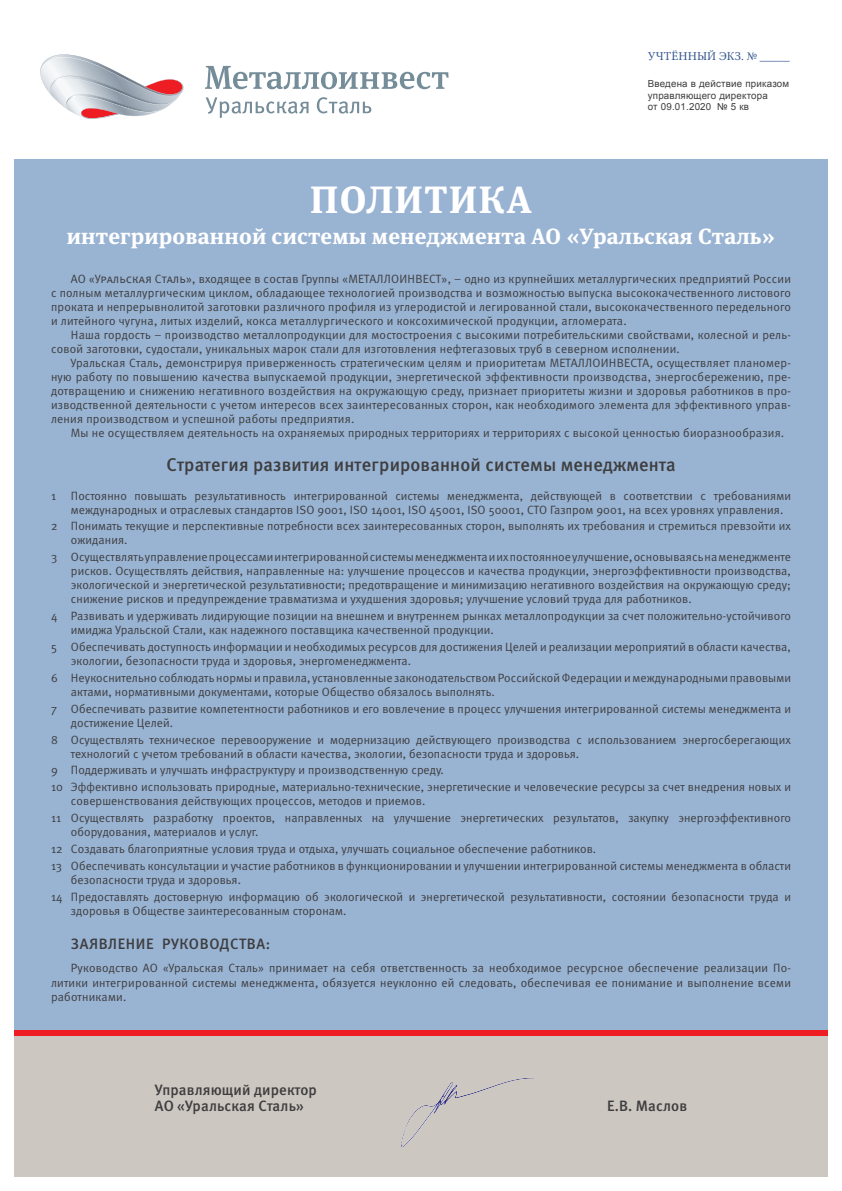
<style>
.page{position:relative;width:842px;height:1191px;background:#fff}
.page>*{position:absolute;margin:0;border:0;box-sizing:border-box;transform-origin:0 0}
.заголовок_16{font:700 38px "Meta Serif Pro";letter-spacing:.04em;color:#fff}
.заголовок_25{font:700 22px "Meta Serif Pro";letter-spacing:.005em;color:#fff}
.ТЕКСТ_MetaNormalCyr{font:18.5px "Meta Medium Cyr";letter-spacing:.01em;color:#3e3e3f}
.ПОДПИСИ_MetaNormalCy{font:15px "Meta Medium Cyr";letter-spacing:.01em;color:#3e3e3f}
.ТЕКСТ_MetaNormalCyr-2{font:15px "Meta Medium Cyr";letter-spacing:.04em;color:#3e3e3f}
.ТЕКСТ_MetaNormalCyr-3{font:12px/14px "Meta Normal Cyr";letter-spacing:.01em;color:#3e3e3f}
.t1{font:12px "Minion Pro";letter-spacing:.01em;color:#2e5188}
.по_приказу_Arial_8{font:9.8px/11.7px "Arial";letter-spacing:.02em;color:#3e3e3f}
.s1{font-family:"Meta Normal Cyr LF Caps"}
</style>
<div class="page">
<div style="left:14px;top:1033px;width:814px;height:143px;background:#cdc7c1"></div>
<div style="left:14px;top:159px;width:814px;height:874px;background:#99b3d3"></div>
<div style="left:14px;top:1030px;width:814px;height:5px;background:#ee1d23"></div>
<svg style="left:206px;top:97px;width:103px;height:21px"></svg>
<svg style="left:317px;top:97px;width:54px;height:17px"></svg>
<svg style="left:205px;top:66px;width:244px;height:23px"></svg>
<svg style="left:40px;top:54px;width:144px;height:65px"></svg>
<img style="left:401px;top:1078px;width:133px;height:69px">
<p class="t1" style="left:648px;top:48px;width:144px">УЧТЁННЫЙ ЭКЗ. № _____</p>
<p class="по_приказу_Arial_8" style="left:648px;top:78px;width:143px">Введена в действие приказом управляющего директора<br>от 09.01.2020 № 5 кв</p>
<p class="заголовок_16" style="left:310px;top:170px;width:223px">ПОЛИТИКА</p>
<p class="заголовок_25" style="left:67px;top:219px;width:710px">интегрированной системы менеджмента АО «Уральская Сталь»</p>
<p class="ТЕКСТ_MetaNormalCyr-3" style="left:51px;top:271px;width:741px;text-align:justify;text-indent:20px"><span class="s1">АО «Уральская Сталь»,</span> входящее в состав Группы «МЕТАЛЛОИНВЕСТ», – одно из крупнейших металлургических предприятий России с полным металлургическим циклом, обладающее технологией производства и возможностью выпуска высококачественного листового проката и непрерывнолитой заготовки различного профиля из углеродистой и легированной стали, высококачественного передельного и литейного чугуна, литых изделий, кокса металлургического и коксохимической продукции, агломерата.</p>
<p class="ТЕКСТ_MetaNormalCyr-3" style="left:51px;top:327px;width:741px;text-indent:20px">Наша гордость – производство металлопродукции для мостостроения с высокими потребительскими свойствами, колесной и рель&shy;совой заготовки, судостали, уникальных марок стали для изготовления нефтегазовых труб в северном исполнении.</p>
<p class="ТЕКСТ_MetaNormalCyr-3" style="left:51px;top:355px;width:741px;text-align:justify;text-indent:20px">Уральская Сталь, демонстрируя приверженность стратегическим целям и приоритетам МЕТАЛЛОИНВЕСТА, осуществляет планомер&shy;ную работу по повышению качества выпускаемой продукции, энергетической эффективности производства, энергосбережению, пре&shy;дотвращению и снижению негативного воздействия на окружающую среду, признает приоритеты жизни и здоровья работников в про&shy;изводственной деятельности с учетом интересов всех заинтересованных сторон, как необходимого элемента для эффективного управ&shy;ления производством и успешной работы предприятия.</p>
<p class="ТЕКСТ_MetaNormalCyr-3" style="left:71px;top:425px;width:715px">Мы не осуществляем деятельность на охраняемых природных территориях и территориях с высокой ценностью биоразнообразия.</p>
<p class="ТЕКСТ_MetaNormalCyr" style="left:166px;top:454px;width:511px">Стратегия развития интегрированной системы менеджмента</p>
<p class="ТЕКСТ_MetaNormalCyr-3" style="left:71px;top:488px;width:722px">Постоянно повышать результативность интегрированной системы менеджмента, действующей в соответствии с требованиями международных и отраслевых стандартов ISO 9001, ISO 14001, ISO 45001, ISO 50001, СТО Газпром 9001, на всех уровнях управления.</p>
<p class="ТЕКСТ_MetaNormalCyr-3" style="left:71px;top:519px;width:722px">Понимать текущие и перспективные потребности всех заинтересованных сторон, выполнять их требования и стремиться превзойти их ожидания.</p>
<p class="ТЕКСТ_MetaNormalCyr-3" style="left:71px;top:550px;width:722px;text-align:justify">Осуществлять управление процессами интегрированной системы менеджмента и их постоянное улучшение, основываясь на менеджменте рисков. Осуществлять действия, направленные на: улучшение процессов и качества продукции, энергоэффективности производства, экологической и энергетической результативности; предотвращение и минимизацию негативного воздействия на окружающую среду; снижение рисков и предупреждение травматизма и ухудшения здоровья; улучшение условий труда для работников.</p>
<p class="ТЕКСТ_MetaNormalCyr-3" style="left:71px;top:609px;width:722px">Развивать и удерживать лидирующие позиции на внешнем и внутреннем рынках металлопродукции за счет положительно-устойчивого имиджа Уральской Стали, как надежного поставщика качественной продукции.</p>
<p class="ТЕКСТ_MetaNormalCyr-3" style="left:71px;top:640px;width:722px">Обеспечивать доступность информации и необходимых ресурсов для достижения Целей и реализации мероприятий в области качества, экологии, безопасности труда и здоровья, энергоменеджмента.</p>
<p class="ТЕКСТ_MetaNormalCyr-3" style="left:71px;top:670px;width:722px">Неукоснительно соблюдать нормы и правила, установленные законодательством Российской Федерации и международными правовыми актами, нормативными документами, которые Общество обязалось выполнять.</p>
<p class="ТЕКСТ_MetaNormalCyr-3" style="left:71px;top:701px;width:722px">Обеспечивать развитие компетентности работников и его вовлечение в процесс улучшения интегрированной системы менеджмента и достижение Целей.</p>
<p class="ТЕКСТ_MetaNormalCyr-3" style="left:71px;top:732px;width:722px">Осуществлять техническое перевооружение и модернизацию действующего производства с использованием энергосберегающих технологий с учетом требований в области качества, экологии, безопасности труда и здоровья.</p>
<p class="ТЕКСТ_MetaNormalCyr-3" style="left:71px;top:763px;width:374px">Поддерживать и улучшать инфраструктуру и производственную среду.</p>
<p class="ТЕКСТ_MetaNormalCyr-3" style="left:71px;top:780px;width:722px">Эффективно использовать природные, материально-технические, энергетические и человеческие ресурсы за счет внедрения новых и совершенствования действующих процессов, методов и приемов.</p>
<p class="ТЕКСТ_MetaNormalCyr-3" style="left:71px;top:811px;width:722px">Осуществлять разработку проектов, направленных на улучшение энергетических результатов, закупку энергоэффективного оборудования, материалов и услуг.</p>
<p class="ТЕКСТ_MetaNormalCyr-3" style="left:71px;top:841px;width:527px">Создавать благоприятные условия труда и отдыха, улучшать социальное обеспечение работников.</p>
<p class="ТЕКСТ_MetaNormalCyr-3" style="left:71px;top:858px;width:722px">Обеспечивать консультации и участие работников в функционировании и улучшении интегрированной системы менеджмента в области безопасности труда и здоровья.</p>
<p class="ТЕКСТ_MetaNormalCyr-3" style="left:71px;top:889px;width:722px">Предоставлять достоверную информацию об экологической и энергетической результативности, состоянии безопасности труда и здоровья в Обществе заинтересованным сторонам.</p>
<p class="ТЕКСТ_MetaNormalCyr-2" style="left:71px;top:935px;width:201px">ЗАЯВЛЕНИЕ РУКОВОДСТВА:</p>
<p class="ТЕКСТ_MetaNormalCyr-3" style="left:51px;top:960px;width:741px;line-height:14.4px;text-align:justify;text-indent:20px">Руководство АО «Уральская Сталь» принимает на себя ответственность за необходимое ресурсное обеспечение реализации По&shy;литики интегрированной системы менеджмента, обязуется неуклонно ей следовать, обеспечивая ее понимание и выполнение всеми работниками.</p>
<p class="ТЕКСТ_MetaNormalCyr-3" style="left:51px;top:488px;width:7px">1</p>
<p class="ТЕКСТ_MetaNormalCyr-3" style="left:51px;top:519px;width:8px">2</p>
<p class="ТЕКСТ_MetaNormalCyr-3" style="left:51px;top:550px;width:8px">3</p>
<p class="ТЕКСТ_MetaNormalCyr-3" style="left:51px;top:609px;width:8px">4</p>
<p class="ТЕКСТ_MetaNormalCyr-3" style="left:51px;top:640px;width:7px">5</p>
<p class="ТЕКСТ_MetaNormalCyr-3" style="left:51px;top:670px;width:8px">6</p>
<p class="ТЕКСТ_MetaNormalCyr-3" style="left:51px;top:701px;width:7px">7</p>
<p class="ТЕКСТ_MetaNormalCyr-3" style="left:51px;top:732px;width:8px">8</p>
<p class="ТЕКСТ_MetaNormalCyr-3" style="left:51px;top:763px;width:8px">9</p>
<p class="ТЕКСТ_MetaNormalCyr-3" style="left:51px;top:780px;width:14px">10</p>
<p class="ТЕКСТ_MetaNormalCyr-3" style="left:51px;top:811px;width:12px">11</p>
<p class="ТЕКСТ_MetaNormalCyr-3" style="left:51px;top:841px;width:13px">12</p>
<p class="ТЕКСТ_MetaNormalCyr-3" style="left:51px;top:858px;width:13px">13</p>
<p class="ТЕКСТ_MetaNormalCyr-3" style="left:51px;top:889px;width:13px">14</p>
<p class="ПОДПИСИ_MetaNormalCy" style="left:155px;top:1081px;width:164px">Управляющий директор</p>
<p class="ПОДПИСИ_MetaNormalCy" style="left:155px;top:1097px;width:150px">АО «Уральская Сталь»</p>
<p class="ПОДПИСИ_MetaNormalCy" style="left:607px;top:1097px;width:82px">Е.В. Маслов</p>
</div>
